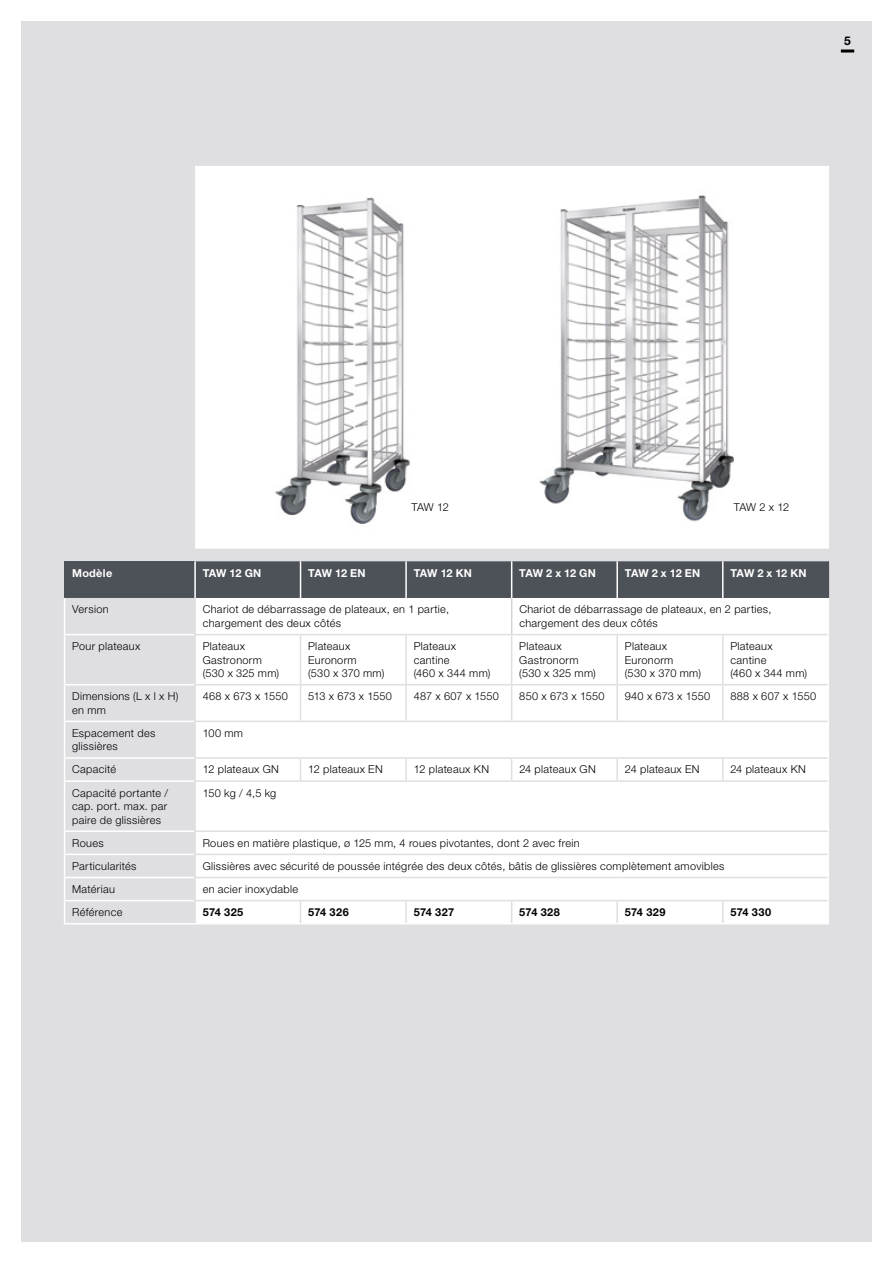
<style>
.page{position:relative;width:893px;height:1263px;background:#fff}
.page>*{position:absolute;margin:0;border:0;box-sizing:border-box;transform-origin:0 0}
.t1{font:700 12px "Helvetica Neue LTW1 G";color:#000}
.t2{font:300 10.95px/13.5px "Helvetica Neue LTW1 G";letter-spacing:.03em;color:#000}
.t3{font:700 10.95px "Helvetica Neue LTW1 G";letter-spacing:-.01em;color:#fff}
.t4{font:700 10.95px "Helvetica Neue LTW1 G";letter-spacing:.025em;color:#000}
.t5{font:300 10.95px "Helvetica Neue LTW1 G";letter-spacing:-.005em;color:#000}
</style>
<div class="page">
<div style="left:21px;top:21px;width:851px;height:1221px;background:#dfdee1"></div>
<div style="left:195px;top:166px;width:633px;height:383px;background:#fff"></div>
<hr style="left:828px;top:166px;width:1px;height:383px;background:#fff">
<svg style="left:64px;top:561px;width:765px;height:363px"></svg>
<hr style="left:723px;top:900px;width:105px;height:1px;background:#dfdee1">
<svg style="left:841px;top:50px;width:13px;height:3px"></svg>
<img style="left:269px;top:179px;width:158px;height:361px">
<img style="left:492px;top:181px;width:302px;height:361px">
<p class="t1" style="left:844px;top:33px;width:8px">5</p>
<p class="t2" style="left:412px;top:500px;width:39px">TAW 12</p>
<p class="t2" style="left:734px;top:500px;width:57px">TAW 2 x 12</p>
<p class="t3" style="left:72px;top:566px;width:42px">Modèle</p>
<p class="t3" style="left:203px;top:566px;width:60px">TAW 12 GN</p>
<p class="t3" style="left:308px;top:566px;width:59px">TAW 12 EN</p>
<p class="t3" style="left:414px;top:566px;width:60px">TAW 12 KN</p>
<p class="t3" style="left:519px;top:566px;width:78px">TAW 2 x 12 GN</p>
<p class="t3" style="left:625px;top:566px;width:77px">TAW 2 x 12 EN</p>
<p class="t3" style="left:730px;top:566px;width:78px">TAW 2 x 12 KN</p>
<p class="t2" style="left:72px;top:603px;width:38px">Version</p>
<p class="t2" style="left:203px;top:603px;width:248px">Chariot de débarrassage de plateaux, en 1 partie, chargement des deux côtés</p>
<p class="t2" style="left:519px;top:603px;width:254px">Chariot de débarrassage de plateaux, en 2 parties, chargement des deux côtés</p>
<p class="t2" style="left:72px;top:639px;width:70px">Pour plateaux</p>
<p class="t2" style="left:203px;top:639px;width:78px">Plateaux<br>Gastronorm (530 x 325 mm)</p>
<p class="t2" style="left:308px;top:639px;width:78px">Plateaux<br>Euronorm<br>(530 x 370 mm)</p>
<p class="t2" style="left:414px;top:639px;width:78px">Plateaux cantine<br>(460 x 344 mm)</p>
<p class="t2" style="left:519px;top:639px;width:78px">Plateaux<br>Gastronorm (530 x 325 mm)</p>
<p class="t2" style="left:625px;top:639px;width:78px">Plateaux<br>Euronorm<br>(530 x 370 mm)</p>
<p class="t2" style="left:730px;top:639px;width:78px">Plateaux cantine<br>(460 x 344 mm)</p>
<p class="t2" style="left:72px;top:689px;width:108px">Dimensions (L x l x H) en mm</p>
<p class="t2" style="left:203px;top:689px;width:87px">468 x 673 x 1550</p>
<p class="t5" style="left:308px;top:690px;width:85px">513 x 673 x 1550</p>
<p class="t2" style="left:414px;top:689px;width:87px">487 x 607 x 1550</p>
<p class="t2" style="left:519px;top:689px;width:87px">850 x 673 x 1550</p>
<p class="t2" style="left:625px;top:689px;width:87px">940 x 673 x 1550</p>
<p class="t2" style="left:730px;top:689px;width:87px">888 x 607 x 1550</p>
<p class="t2" style="left:72px;top:726px;width:85px">Espacement des glissières</p>
<p class="t2" style="left:203px;top:726px;width:42px">100 mm</p>
<p class="t2" style="left:72px;top:763px;width:45px">Capacité</p>
<p class="t2" style="left:203px;top:763px;width:78px">12 plateaux GN</p>
<p class="t2" style="left:308px;top:763px;width:76px">12 plateaux EN</p>
<p class="t2" style="left:414px;top:763px;width:77px">12 plateaux KN</p>
<p class="t2" style="left:519px;top:763px;width:78px">24 plateaux GN</p>
<p class="t2" style="left:625px;top:763px;width:76px">24 plateaux EN</p>
<p class="t2" style="left:730px;top:763px;width:77px">24 plateaux KN</p>
<p class="t2" style="left:72px;top:786px;width:98px;text-align:justify">Capacité portante / cap. port. max. par paire de glissières</p>
<p class="t2" style="left:203px;top:786px;width:75px">150 kg / 4,5 kg</p>
<p class="t2" style="left:72px;top:836px;width:33px">Roues</p>
<p class="t2" style="left:203px;top:836px;width:378px">Roues en matière plastique, ø 125 mm, 4 roues pivotantes, dont 2 avec frein</p>
<p class="t2" style="left:72px;top:859px;width:66px">Particularités</p>
<p class="t2" style="left:203px;top:859px;width:523px">Glissières avec sécurité de poussée intégrée des deux côtés, bâtis de glissières complètement amovibles</p>
<p class="t2" style="left:72px;top:882px;width:44px">Matériau</p>
<p class="t2" style="left:203px;top:882px;width:97px">en acier inoxydable</p>
<p class="t2" style="left:72px;top:905px;width:52px">Référence</p>
<p class="t4" style="left:203px;top:905px;width:42px">574 325</p>
<p class="t4" style="left:308px;top:905px;width:42px">574 326</p>
<p class="t4" style="left:414px;top:905px;width:42px">574 327</p>
<p class="t4" style="left:519px;top:905px;width:42px">574 328</p>
<p class="t4" style="left:625px;top:905px;width:42px">574 329</p>
<p class="t4" style="left:730px;top:905px;width:42px">574 330</p>
</div>
